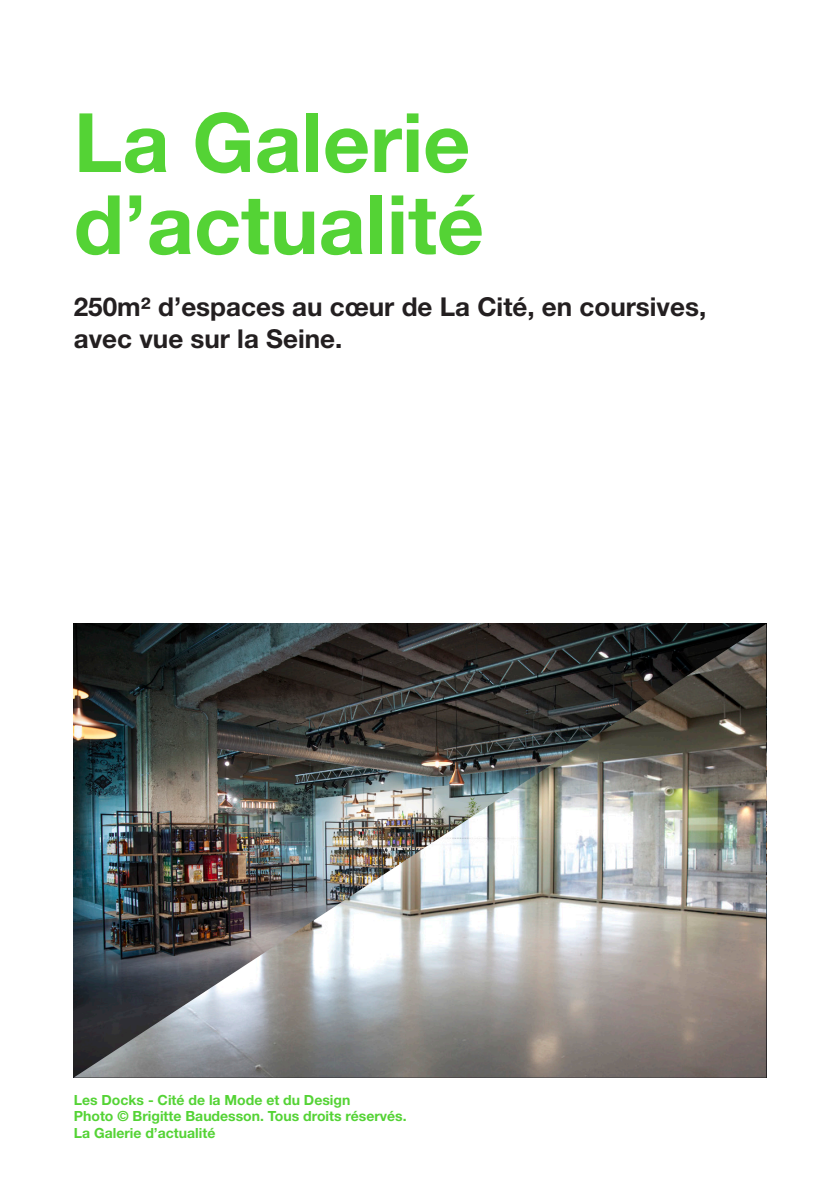
<style>
.page{position:relative;width:840px;height:1191px;background:#fff}
.page>*{position:absolute;margin:0;border:0;box-sizing:border-box;transform-origin:0 0}
.TITRE{font:700 82px "Helvetica Neue LT Std";color:#54d335}
.SOUS-TITRE{font:700 26px "Helvetica Neue LT Std";color:#231f20}
.LÉGENDE{font:700 14px "Helvetica Neue LT Std";color:#54d335}
</style>
<div class="page">
<img style="left:74px;top:624px;width:691px;height:453px">
<p class="TITRE" style="left:74px;top:92px;width:398px">La Galerie</p>
<p class="TITRE" style="left:74px;top:174px;width:411px">d’actualité</p>
<p class="SOUS-TITRE" style="left:74px;top:291px;width:633px">250m² d’espaces au cœur de La Cité, en coursives,</p>
<p class="SOUS-TITRE" style="left:74px;top:322px;width:270px">avec vue sur la Seine.</p>
<p class="LÉGENDE" style="left:74px;top:1091px;width:278px">Les Docks - Cité de la Mode et du Design</p>
<p class="LÉGENDE" style="left:74px;top:1107px;width:334px">Photo © Brigitte Baudesson. Tous droits réservés.</p>
<p class="LÉGENDE" style="left:74px;top:1124px;width:143px">La Galerie d’actualité</p>
</div>
